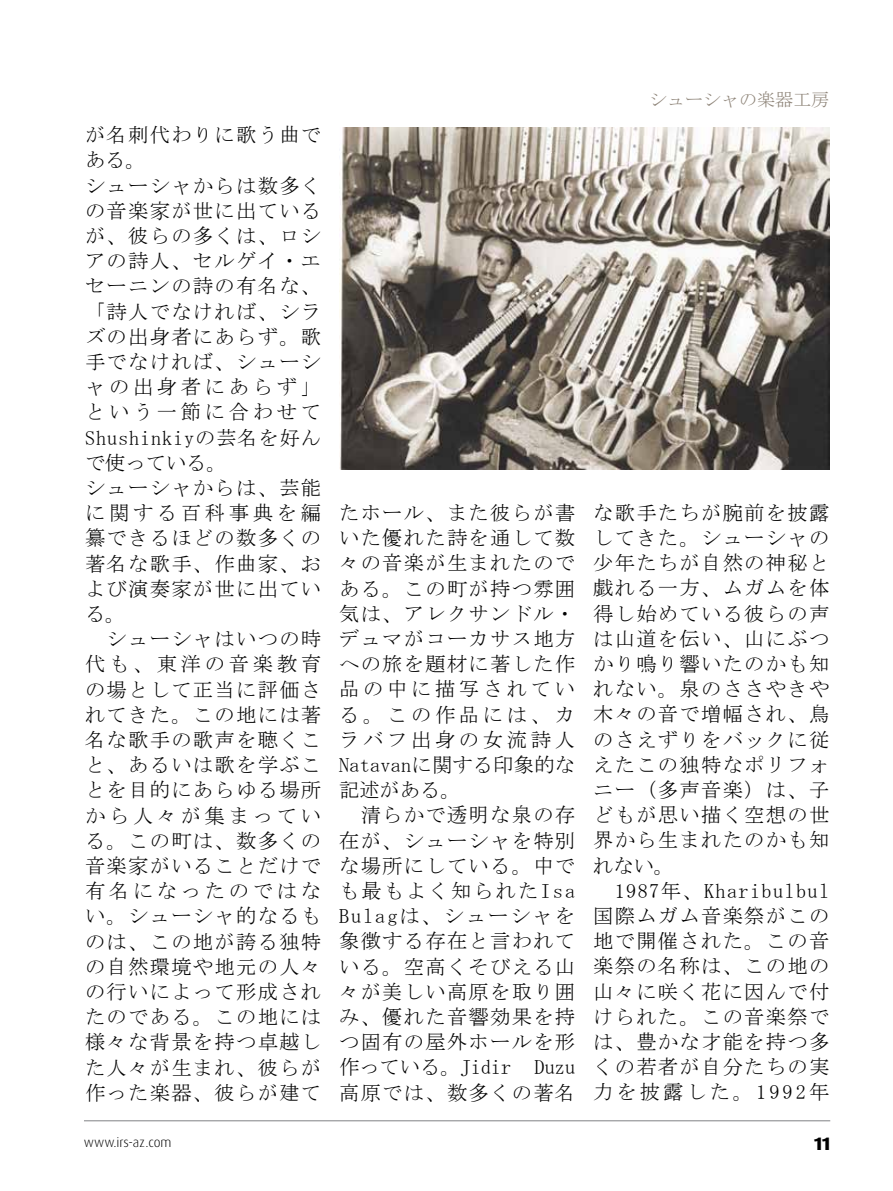
<style>
.page{position:relative;width:893px;height:1191px;background:#fff}
.page>*{position:absolute;margin:0;border:0;box-sizing:border-box;transform-origin:0 0}
.t1{font:20.25px/25.2px "MS Mincho";letter-spacing:.065em;color:#000}
.t2{font:18px "MS Mincho";color:#8d8377}
.t3{font:800 18px "Dax Pro";color:#000}
.t4{font:300 13.5px "Dax Pro";color:#000}
</style>
<div class="page">
<hr style="left:84px;top:1120px;width:746px;height:1px;background:#808285">
<img style="left:339px;top:128px;width:490px;height:341px">
<p class="t1" style="left:85px;top:122px;width:238px">が名刺代わりに歌う曲である。<br>シューシャからは数多くの音楽家が世に出ているが、彼らの多くは、ロシアの詩人、セルゲイ・エセーニンの詩の有名な、「詩人でなければ、シラズの出身者にあらず。歌手でなければ、シューシャの出身者にあらず」という一節に合わせて<br>Shushinkiyの芸名を好んで使っている。<br>シューシャからは、芸能に関する百科事典を編纂できるほどの数多くの著名な歌手、作曲家、および演奏家が世に出ている。<br>　シューシャはいつの時代も、東洋の音楽教育の場として正当に評価されてきた。この地には著名な歌手の歌声を聴くこと、あるいは歌を学ぶことを目的にあらゆる場所から人々が集まっている。この町は、数多くの音楽家がいることだけで有名になったのではない。シューシャ的なるものは、この地が誇る独特の自然環境や地元の人々の行いによって形成されたのである。この地には様々な背景を持つ卓越した人々が生まれ、彼らが作った楽器、彼らが建て</p>
<p class="t2" style="left:649px;top:91px;width:181px">シューシャの楽器工房</p>
<p class="t1" style="left:339px;top:500px;width:238px">たホール、また彼らが書いた優れた詩を通して数々の音楽が生まれたのである。この町が持つ雰囲気は、アレクサンドル・デュマがコーカサス地方への旅を題材に著した作品の中に描写されている。この作品には、カラバフ出身の女流詩人<br>Natavanに関する印象的な記述がある。<br>　清らかで透明な泉の存在が、シューシャを特別な場所にしている。中でも最もよく知られたIsa<br>Bulagは、シューシャを象徴する存在と言われている。空高くそびえる山々が美しい高原を取り囲み、優れた音響効果を持つ固有の屋外ホールを形作っている。Jidir Duzu高原では、数多くの著名</p>
<p class="t1" style="left:593px;top:500px;width:238px">な歌手たちが腕前を披露してきた。シューシャの少年たちが自然の神秘と戯れる一方、ムガムを体得し始めている彼らの声は山道を伝い、山にぶつかり鳴り響いたのかも知れない。泉のささやきや木々の音で増幅され、鳥のさえずりをバックに従えたこの独特なポリフォニー（多声音楽）は、子どもが思い描く空想の世界から生まれたのかも知れない。<br>　1987年、Kharibulbul国際ムガム音楽祭がこの地で開催された。この音楽祭の名称は、この地の山々に咲く花に因んで付けられた。この音楽祭では、豊かな才能を持つ多くの若者が自分たちの実力を披露した。1992年</p>
<p class="t4" style="left:84px;top:1133px;width:89px">www.irs-az.com</p>
<p class="t3" style="left:814px;top:1131px;width:18px">11</p>
</div>
